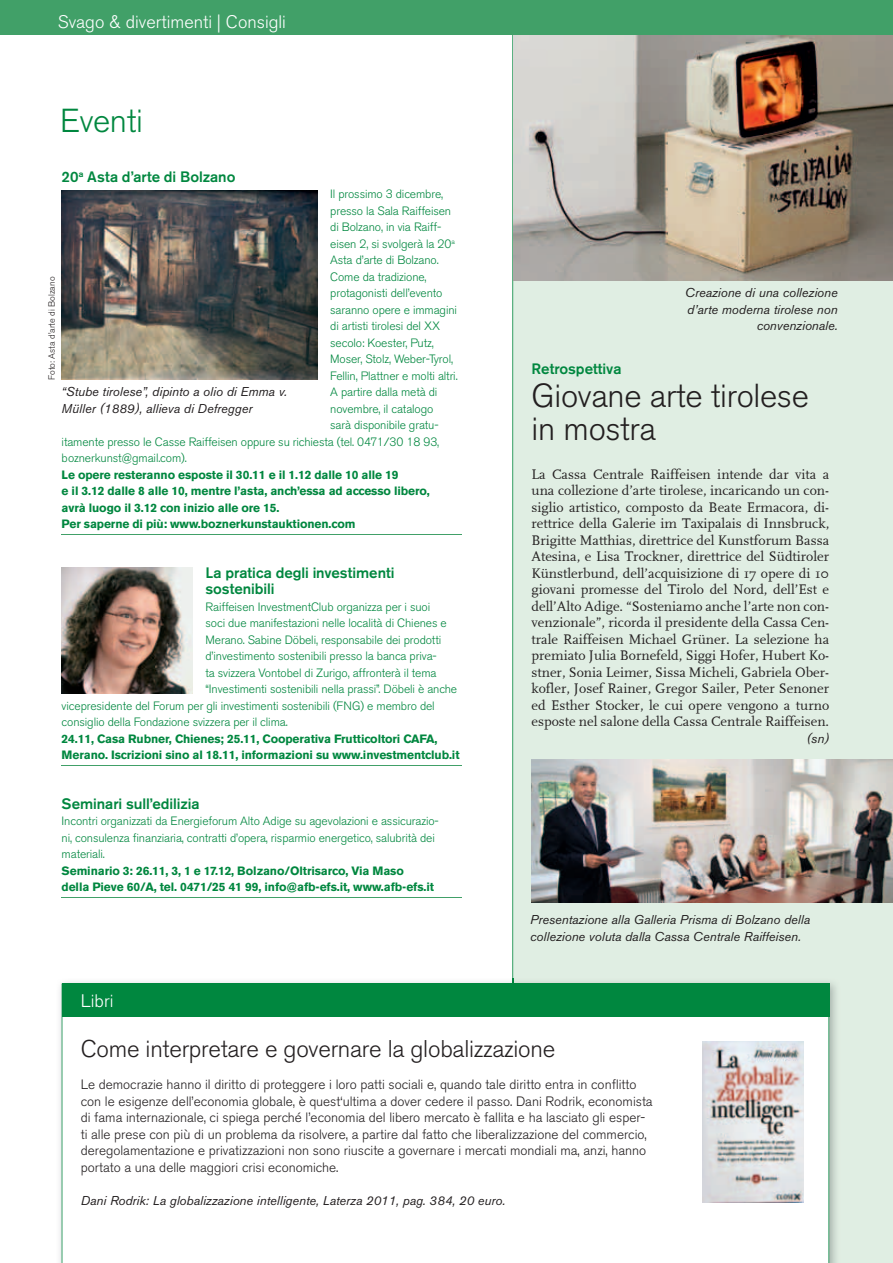
<style>
.page{position:relative;width:893px;height:1263px;background:#fff}
.page>*{position:absolute;margin:0;border:0;box-sizing:border-box;transform-origin:0 0}
.t1{font:300 33px/33px "Akzidenz Grotesk BE";letter-spacing:-.01em;color:#231f20}
.t2{font:300 33px "Akzidenz Grotesk BE";letter-spacing:-.01em;color:#00873f}
.t3{font:300 24px "Akzidenz Grotesk BE";letter-spacing:-.01em;color:#231f20}
.t4{font:300 18px "Akzidenz Grotesk BE";color:#fff}
.t5{font:500 15px/16.5px "Akzidenz Grotesk BE";color:#00873f}
.t6{font:14.25px/16.5px "FF Scala";color:#231f20;text-align:justify}
.t7{font:300 13.5px/16.5px "Akzidenz Grotesk BE";color:#231f20}
.t8{font:italic 12.75px/16.5px "Akzidenz Grotesk BE";color:#231f20}
.t9{font:300 12px/16.5px "Akzidenz Grotesk BE";letter-spacing:-.01em;color:#00873f}
.t10{font:700 12px/16.5px "Akzidenz Grotesk BE";letter-spacing:-.01em;color:#00873f}
.t11{font:300 9px "Akzidenz Grotesk BE";color:#231f20}
</style>
<div class="page">
<div style="left:512px;top:34px;width:381px;height:1229px;background:#e0eee3"></div>
<img style="left:513px;top:34px;width:380px;height:197px">
<div style="left:0;top:0;width:893px;height:34px;background:#41a068"></div>
<hr style="left:62px;top:534px;width:400px;height:1px;background:#41a068">
<hr style="left:62px;top:765px;width:400px;height:1px;background:#41a068">
<hr style="left:62px;top:897px;width:400px;height:1px;background:#41a068">
<img style="left:60px;top:978px;width:780px;height:285px">
<svg style="left:62px;top:1017px;width:767px;height:246px"></svg>
<div style="left:62px;top:984px;width:767px;height:33px;background:#00873f"></div>
<img style="left:703px;top:1041px;width:101px;height:162px">
<img style="left:531px;top:759px;width:362px;height:143px">
<img style="left:62px;top:190px;width:255px;height:189px">
<img style="left:62px;top:567px;width:131px;height:126px">
<img style="left:513px;top:231px;width:380px;height:50px">
<h3 class="t4" style="left:58px;top:12px;width:230px">Svago &amp; divertimenti | Consigli</h3>
<h1 class="t2" style="left:60px;top:102px;width:84px">Eventi</h1>
<p class="t5" style="left:62px;top:168px;width:175px">20<sup>a</sup> Asta d’arte di Bolzano</p>
<p class="t9" style="left:330px;top:186px;width:114px">Il prossimo 3 dicembre,</p>
<p class="t9" style="left:330px;top:202px;width:122px">presso la Sala Raiffeisen</p>
<p class="t9" style="left:330px;top:219px;width:113px">di Bolzano, in via Raiff-</p>
<p class="t9" style="left:330px;top:235px;width:126px">eisen 2, si svolgerà la 20<sup>a</sup></p>
<p class="t9" style="left:330px;top:252px;width:110px">Asta d’arte di Bolzano.</p>
<p class="t9" style="left:330px;top:268px;width:98px">Come da tradizione,</p>
<p class="t9" style="left:330px;top:285px;width:114px">protagonisti dell’evento</p>
<p class="t9" style="left:330px;top:301px;width:128px">saranno opere e immagini</p>
<p class="t9" style="left:330px;top:318px;width:111px">di artisti tirolesi del XX</p>
<p class="t9" style="left:330px;top:334px;width:105px">secolo: Koester, Putz,</p>
<p class="t9" style="left:330px;top:351px;width:124px">Moser, Stolz, Weber-Tyrol,</p>
<p class="t9" style="left:330px;top:367px;width:129px">Fellin, Plattner e molti altri.</p>
<p class="t9" style="left:330px;top:384px;width:109px">A partire dalla metà di</p>
<p class="t9" style="left:330px;top:400px;width:105px">novembre, il catalogo</p>
<p class="t9" style="left:330px;top:417px;width:110px">sarà disponibile gratu-</p>
<p class="t9" style="left:62px;top:433px;width:379px">itamente presso le Casse Raiffeisen oppure su richiesta (tel. 0471/30 18 93,</p>
<p class="t9" style="left:62px;top:450px;width:127px">boznerkunst@gmail.com).</p>
<p class="t10" style="left:62px;top:466px;width:370px">Le opere resteranno esposte il 30.11 e il 1.12 dalle 10 alle 19<br>e il 3.12 dalle 8 alle 10, mentre l’asta, anch’essa ad accesso libero, avrà luogo il 3.12 con inizio alle ore 15.<br>Per saperne di più: www.boznerkunstauktionen.com</p>
<p class="t5" style="left:206px;top:564px;width:191px">La pratica degli investimenti sostenibili</p>
<p class="t9" style="left:206px;top:598px;width:226px">Raiffeisen InvestmentClub organizza per i suoi</p>
<p class="t9" style="left:206px;top:615px;width:243px">soci due manifestazioni nelle località di Chienes e</p>
<p class="t9" style="left:206px;top:631px;width:237px">Merano. Sabine Döbeli, responsabile dei prodotti</p>
<p class="t9" style="left:206px;top:648px;width:233px">d’investimento sostenibili presso la banca priva-</p>
<p class="t9" style="left:206px;top:664px;width:232px">ta svizzera Vontobel di Zurigo, affronterà il tema</p>
<p class="t9" style="left:206px;top:681px;width:253px">“Investimenti sostenibili nella prassi”. Döbeli è anche</p>
<p class="t9" style="left:62px;top:697px;width:375px">vicepresidente del Forum per gli investimenti sostenibili (FNG) e membro del</p>
<p class="t9" style="left:62px;top:714px;width:228px">consiglio della Fondazione svizzera per il clima.</p>
<p class="t10" style="left:62px;top:730px;width:399px">24.11, Casa Rubner, Chienes; 25.11, Cooperativa Frutticoltori CAFA,<br>Merano. Iscrizioni sino al 18.11, informazioni su www.investmentclub.it</p>
<p class="t5" style="left:62px;top:795px;width:140px">Seminari sull’edilizia</p>
<p class="t9" style="left:62px;top:813px;width:379px">Incontri organizzati da Energieforum Alto Adige su agevolazioni e assicurazio&shy;ni, consulenza finanziaria, contratti d’opera, risparmio energetico, salubrità dei materiali.</p>
<p class="t10" style="left:62px;top:862px;width:374px">Seminario 3: 26.11, 3, 1 e 17.12, Bolzano/Oltrisarco, Via Maso della Pieve 60/A, tel. 0471/25 41 99, info@afb-efs.it, www.afb-efs.it</p>
<p class="t11" style="left:47px;top:380px;width:104px;rotate:-90deg">Foto: Asta d’arte di Bolzano</p>
<p class="t8" style="left:62px;top:383px;width:227px">“Stube tirolese”, dipinto a olio di Emma v.<br>Müller (1889), allieva di Defregger</p>
<h3 class="t4" style="left:81px;top:990px;width:34px">Libri</h3>
<p class="t8" style="left:685px;top:284px;width:154px;text-align:right">Creazione di una collezione d’arte moderna tirolese non convenzionale.</p>
<p class="t5" style="left:531px;top:361px;width:92px">Retrospettiva</p>
<h1 class="t1" style="left:531px;top:380px;width:279px">Giovane arte tirolese in mostra</h1>
<p class="t6" style="left:531px;top:466px;width:299px">La Cassa Centrale Raiffeisen intende dar vita a una collezione d’arte tirolese, incaricando un con&shy;siglio artistico, composto da Beate Ermacora, di&shy;rettrice della Galerie im Taxipalais di Innsbruck, Brigitte Matthias, direttrice del Kunstforum Bassa Atesina, e Lisa Trockner, direttrice del Südtiroler Künstlerbund, dell’acquisizione di 17 opere di 10 giovani promesse del Tirolo del Nord, dell’Est e dell’Alto Adige. “Sosteniamo anche l’arte non con&shy;venzionale”, ricorda il presidente della Cassa Cen&shy;trale Raiffeisen Michael Grüner. La selezione ha premiato Julia Bornefeld, Siggi Hofer, Hubert Ko&shy;stner, Sonia Leimer, Sissa Micheli, Gabriela Ober&shy;kofler, Josef Rainer, Gregor Sailer, Peter Senoner ed Esther Stocker, le cui opere vengono a turno esposte nel salone della Cassa Centrale Raiffeisen.</p>
<p class="t8" style="left:806px;top:730px;width:24px">(sn)</p>
<p class="t8" style="left:530px;top:911px;width:281px">Presentazione alla Galleria Prisma di Bolzano della collezione voluta dalla Cassa Centrale Raiffeisen.</p>
<h2 class="t3" style="left:81px;top:1036px;width:476px">Come interpretare e governare la globalizzazione</h2>
<p class="t7" style="left:81px;top:1076px;width:573px">Le democrazie hanno il diritto di proteggere i loro patti sociali e, quando tale diritto entra in conflitto con le esigenze dell’economia globale, è quest‘ultima a dover cedere il passo. Dani Rodrik, economista di fama internazionale, ci spiega perché l’economia del libero mercato è fallita e ha lasciato gli esper&shy;ti alle prese con più di un problema da risolvere, a partire dal fatto che liberalizzazione del commercio, deregolamentazione e privatizzazioni non sono riuscite a governare i mercati mondiali ma, anzi, hanno portato a una delle maggiori crisi economiche.</p>
<p class="t8" style="left:81px;top:1192px;width:426px">Dani Rodrik: La globalizzazione intelligente, Laterza 2011, pag. 384, 20 euro.</p>
</div>
